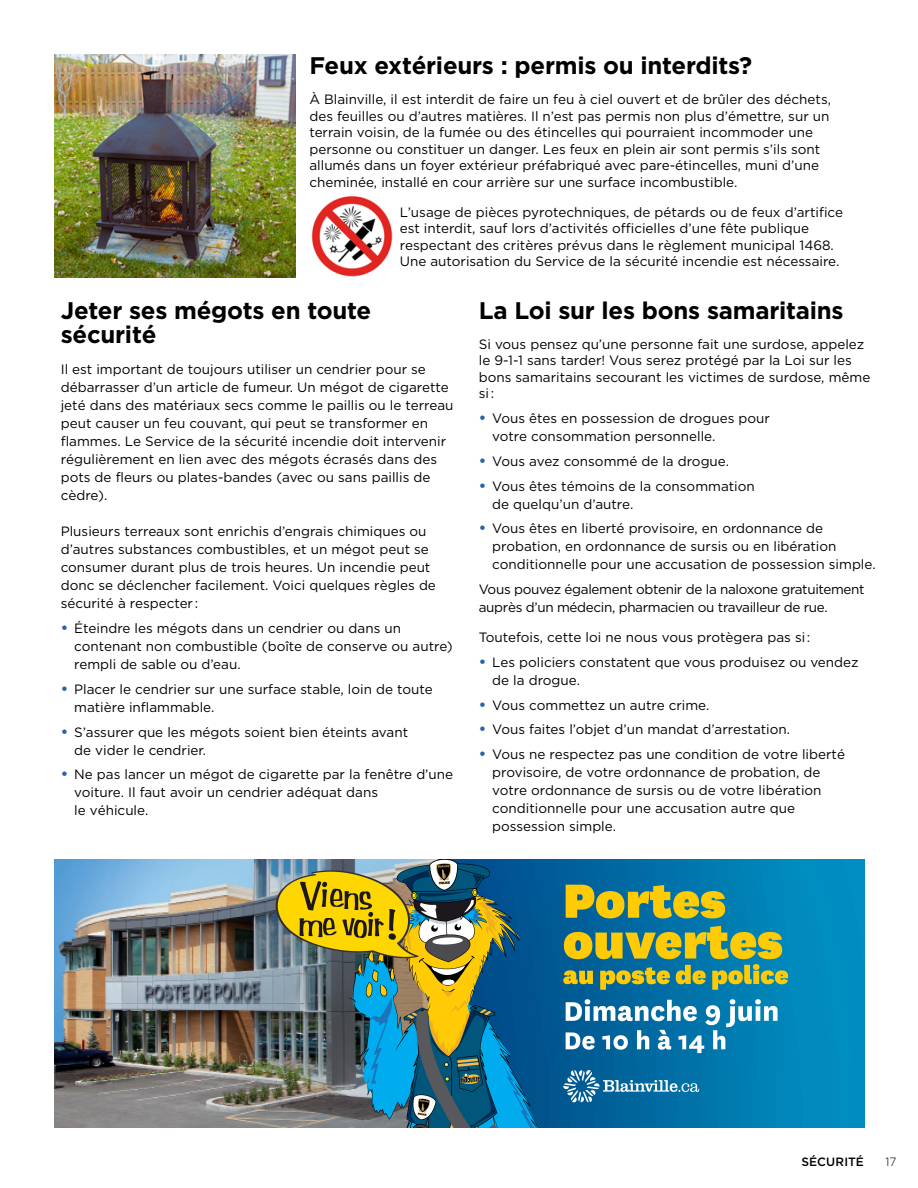
<style>
.page{position:relative;width:918px;height:1188px;background:#fff}
.page>*{position:absolute;margin:0;border:0;box-sizing:border-box;transform-origin:0 0}
.t1{font:700 24px/24px "Gotham HTF";letter-spacing:-.01em;color:#000}
.t2{font:13.5px/18px "Gotham HTF";color:#000}
.t3{font:13.5px/18px "Gotham HTF";letter-spacing:-.025em;color:#000}
.t4{font:500 12px "Gotham HTF";letter-spacing:.005em;color:#000}
.t5{font:300 12px "Gotham HTF";color:#000}
.s1{font-weight:700;font-size:15px;color:#2863ad}
</style>
<div class="page">
<img style="left:54px;top:54px;width:242px;height:223px">
<img style="left:311px;top:196px;width:82px;height:81px">
<img style="left:54px;top:859px;width:811px;height:269px">
<h1 class="t1" style="left:309px;top:53px;width:444px">Feux extérieurs : permis ou interdits?</h1>
<p class="t2" style="left:309px;top:91px;width:523px;line-height:16.5px">À Blainville, il est interdit de faire un feu à ciel ouvert et de brûler des déchets, des feuilles ou d’autres matières. Il n’est pas permis non plus d’émettre, sur un terrain voisin, de la fumée ou des étincelles qui pourraient incommoder une personne ou constituer un danger. Les feux en plein air sont permis s’ils sont allumés dans un foyer extérieur préfabriqué avec pare-étincelles, muni d’une cheminée, installé en cour arrière sur une surface incombustible.</p>
<p class="t2" style="left:400px;top:204px;width:445px;line-height:16.5px">L’usage de pièces pyrotechniques, de pétards ou de feux d’artifice est interdit, sauf lors d’activités officielles d’une fête publique respectant des critères prévus dans le règlement municipal 1468.<br>Une autorisation du Service de la sécurité incendie est nécessaire.</p>
<h1 class="t1" style="left:61px;top:298px;width:312px">Jeter ses mégots en toute sécurité</h1>
<p class="t2" style="left:61px;top:360px;width:394px">Il est important de toujours utiliser un cendrier pour se débarrasser d’un article de fumeur. Un mégot de cigarette jeté dans des matériaux secs comme le paillis ou le terreau peut causer un feu couvant, qui peut se transformer en flammes. Le Service de la sécurité incendie doit intervenir régulièrement en lien avec des mégots écrasés dans des pots de fleurs ou plates-bandes (avec ou sans paillis de cèdre).</p>
<p class="t2" style="left:61px;top:522px;width:377px">Plusieurs terreaux sont enrichis d’engrais chimiques ou d’autres substances combustibles, et un mégot peut se consumer durant plus de trois heures. Un incendie peut donc se déclencher facilement. Voici quelques règles de sécurité à respecter :</p>
<p class="t2" style="left:74px;top:619px;width:380px;text-indent:-14px"><span class="s1">•</span> Éteindre les mégots dans un cendrier ou dans un contenant non combustible (boîte de conserve ou autre) rempli de sable ou d’eau.</p>
<p class="t2" style="left:74px;top:680px;width:360px;text-indent:-14px"><span class="s1">•</span> Placer le cendrier sur une surface stable, loin de toute matière inflammable.</p>
<p class="t2" style="left:74px;top:723px;width:335px;text-indent:-14px"><span class="s1">•</span> S’assurer que les mégots soient bien éteints avant de vider le cendrier.</p>
<p class="t2" style="left:74px;top:765px;width:381px;text-indent:-14px"><span class="s1">•</span> Ne pas lancer un mégot de cigarette par la fenêtre d’une voiture. Il faut avoir un cendrier adéquat dans<br>le véhicule.</p>
<h1 class="t1" style="left:479px;top:298px;width:366px">La Loi sur les bons samaritains</h1>
<p class="t2" style="left:479px;top:336px;width:393px;line-height:16.5px">Si vous pensez qu’une personne fait une surdose, appelez le 9-1-1 sans tarder! Vous serez protégé par la Loi sur les bons samaritains secourant les victimes de surdose, même si:</p>
<p class="t2" style="left:492px;top:409px;width:279px;text-indent:-14px"><span class="s1">•</span> Vous êtes en possession de drogues pour votre consommation personnelle.</p>
<p class="t2" style="left:479px;top:452px;width:252px"><span class="s1">•</span> Vous avez consommé de la drogue.</p>
<p class="t2" style="left:492px;top:477px;width:264px;text-indent:-14px"><span class="s1">•</span> Vous êtes témoins de la consommation de quelqu’un d’autre.</p>
<p class="t2" style="left:492px;top:519px;width:385px;text-indent:-14px"><span class="s1">•</span> Vous êtes en liberté provisoire, en ordonnance de probation, en ordonnance de sursis ou en libération conditionnelle pour une accusation de possession simple.</p>
<p class="t3" style="left:479px;top:580px;width:387px">Vous pouvez également obtenir de la naloxone gratuitement auprès d’un médecin, pharmacien ou travailleur de rue.</p>
<p class="t2" style="left:479px;top:628px;width:333px">Toutefois, cette loi ne nous vous protègera pas si:</p>
<p class="t2" style="left:492px;top:653px;width:368px;text-indent:-14px"><span class="s1">•</span> Les policiers constatent que vous produisez ou vendez de la drogue.</p>
<p class="t2" style="left:479px;top:696px;width:232px"><span class="s1">•</span> Vous commettez un autre crime.</p>
<p class="t2" style="left:479px;top:720px;width:313px"><span class="s1">•</span> Vous faites l’objet d’un mandat d’arrestation.</p>
<p class="t2" style="left:492px;top:745px;width:354px;text-indent:-14px"><span class="s1">•</span> Vous ne respectez pas une condition de votre liberté provisoire, de votre ordonnance de probation, de votre ordonnance de sursis ou de votre libération conditionnelle pour une accusation autre que possession simple.</p>
<p class="t4" style="left:801px;top:1155px;width:64px">SÉCURITÉ</p>
<p class="t5" style="left:885px;top:1155px;width:13px">17</p>
</div>
